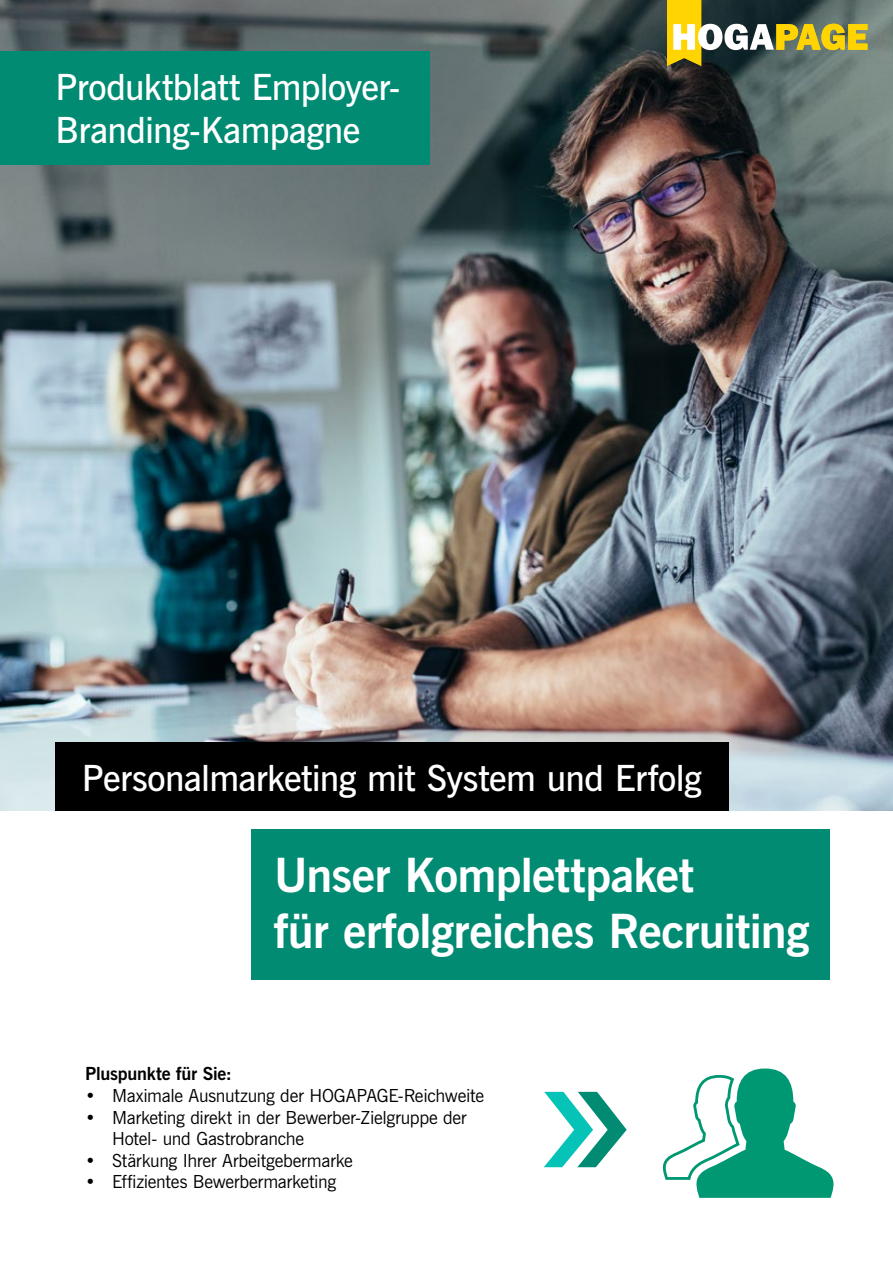
<style>
.page{position:relative;width:893px;height:1263px;background:#fff}
.page>*{position:absolute;margin:0;border:0;box-sizing:border-box;transform-origin:0 0}
.t1{font:700 47.1px/56.6px "News Gothic";letter-spacing:-.015em;color:#fff}
.t2{font:600 36px/43.2px "News Gothic";letter-spacing:-.02em;color:#fff}
.t3{font:18px/21.6px "News Gothic";letter-spacing:-.015em;color:#000}
.t4{font:700 18px "News Gothic";letter-spacing:-.01em;color:#000}
</style>
<div class="page">
<img style="left:0;top:0;width:893px;height:810px">
<div style="left:251px;top:829px;width:578px;height:151px;background:#008b72"></div>
<div style="left:56px;top:742px;width:673px;height:68px;background:#000"></div>
<div style="left:0;top:51px;width:429px;height:113px;background:#008b72"></div>
<svg style="left:544px;top:1092px;width:83px;height:75px"></svg>
<svg style="left:667px;top:0;width:200px;height:66px"></svg>
<svg style="left:662px;top:1068px;width:172px;height:130px"></svg>
<h2 class="t2" style="left:56px;top:66px;width:346px">Produktblatt Employer-<br>Branding-Kampagne</h2>
<h2 class="t2" style="left:82px;top:757px;width:621px">Personalmarketing mit System und Erfolg</h2>
<h1 class="t1" style="left:274px;top:848px;width:537px">Unser Komplettpaket<br>für erfolgreiches Recruiting</h1>
<p class="t4" style="left:85px;top:1062px;width:148px">Pluspunkte für Sie:</p>
<p class="t3" style="left:85px;top:1085px;width:400px">• Maximale Ausnutzung der HOGAPAGE-Reichweite</p>
<p class="t3" style="left:112px;top:1107px;width:356px;text-indent:-27px">• Marketing direkt in der Bewerber-Zielgruppe der<br>Hotel- und Gastrobranche</p>
<p class="t3" style="left:85px;top:1150px;width:269px">• Stärkung Ihrer Arbeitgebermarke</p>
<p class="t3" style="left:85px;top:1172px;width:253px">• Effizientes Bewerbermarketing</p>
</div>
